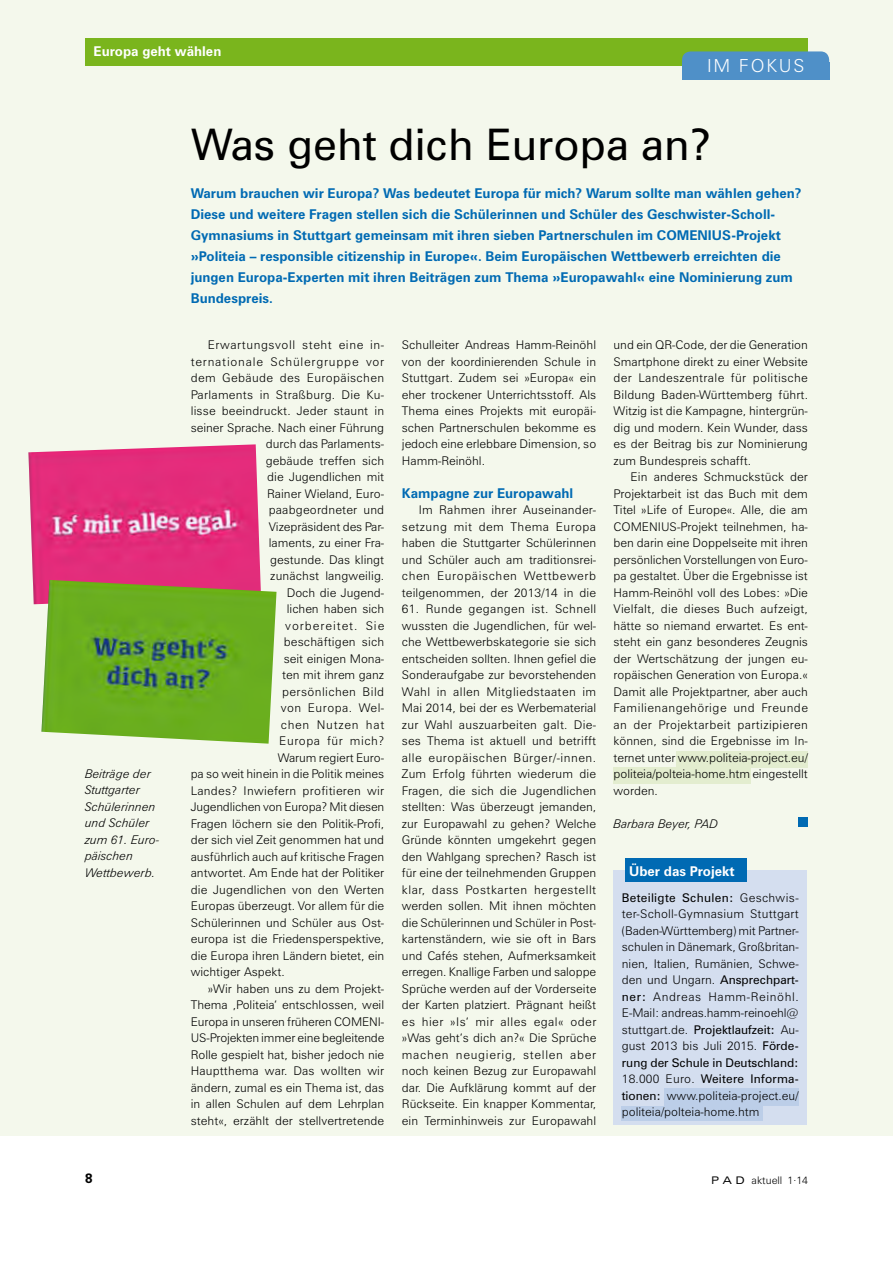
<style>
.page{position:relative;width:893px;height:1263px;background:#fff}
.page>*{position:absolute;margin:0;border:0;box-sizing:border-box;transform-origin:0 0}
.t1{font:43.5px "Zurich BT";color:#000}
.t2{font:300 18px "Zurich BT";letter-spacing:.1em;color:#fff}
.t3{font:700 13.5px/21px "Zurich BT";color:#006ab3}
.t4{font:700 13.5px "Zurich BT";color:#fff}
.t5{font:700 13.5px "Zurich BT";color:#000}
.t6{font:300 12px/16.5px "Zurich BT";color:#000;text-align:justify}
.t7{font:italic 300 12px/16.5px "Zurich BT";color:#000}
.t8{font:300 12px "Zurich BT";letter-spacing:.025em;color:#000}
.t9{font:300 12px "Zurich BT";letter-spacing:.045em;color:#000}
.t10{font:300 12px "Zurich BT";letter-spacing:.065em;color:#000}
.t11{font:300 12px "Zurich BT";letter-spacing:.03em;color:#000}
.t12{font:300 12px "Zurich BT";letter-spacing:.035em;color:#000}
.t13{font:300 12px "Zurich BT";letter-spacing:.08em;color:#000}
.t14{font:300 12px "Zurich BT";letter-spacing:.04em;color:#000}
.t15{font:300 12px "Zurich BT";letter-spacing:.06em;color:#000}
.t16{font:300 10.5px "Zurich BT";color:#000}
.s1{font-weight:400}
.s2{font-weight:400;font-stretch:expanded}
</style>
<div class="page">
<div style="left:0;top:0;width:893px;height:1135px;background:#f4f8ec"></div>
<div style="left:85px;top:38px;width:723px;height:28px;background:#7ab51d"></div>
<div style="left:682px;top:51px;width:147px;height:28px;background:#4f90c8;border-radius:9px"></div>
<div style="left:677px;top:751px;width:131px;height:17px;background:#e3edcf"></div>
<div style="left:798px;top:817px;width:10px;height:10px;background:#006ab3"></div>
<div style="left:613px;top:870px;width:194px;height:254px;background:#d4deef"></div>
<div style="left:625px;top:858px;width:122px;height:23px;background:#006ab3"></div>
<div style="left:621px;top:1106px;width:142px;height:15px;background:#bccee8"></div>
<div style="left:664px;top:1089px;width:134px;height:17px;background:#bccee8"></div>
<img style="left:28px;top:444px;width:233px;height:160px">
<img style="left:41px;top:580px;width:235px;height:164px">
<div style="left:614px;top:767px;width:137px;height:16px;background:#e3edcf"></div>
<p class="t4" style="left:94px;top:43px;width:129px">Europa geht wählen</p>
<h2 class="t2" style="left:707px;top:54px;width:97px">Im Fokus</h2>
<p class="t7" style="left:85px;top:765px;width:76px">Beiträge der<br>Stuttgarter<br>Schülerinnen und Schüler zum 61. Euro&shy;päischen<br>Wettbewerb.</p>
<p class="t5" style="left:85px;top:1170px;width:9px">8</p>
<h1 class="t1" style="left:191px;top:118px;width:522px">Was geht dich Europa an?</h1>
<p class="t3" style="left:191px;top:183px;width:612px">Warum brauchen wir Europa? Was bedeutet Europa für mich? Warum sollte man wählen gehen?<br>Diese und weitere Fragen stellen sich die Schülerinnen und Schüler des Geschwister-Scholl-Gymnasiums in Stuttgart gemeinsam mit ihren sieben Partnerschulen im COMENIUS-Projekt »Politeia – responsible citizenship in Europe«. Beim Europäischen Wettbewerb erreichten die jungen Europa-Experten mit ihren Beiträgen zum Thema »Europawahl« eine Nominierung zum Bundespreis.</p>
<p class="t9" style="left:208px;top:338px;width:178px">Erwartungsvoll steht eine in-</p>
<p class="t10" style="left:191px;top:354px;width:195px">ternationale Schülergruppe vor</p>
<p class="t11" style="left:191px;top:371px;width:195px">dem Gebäude des Europäischen</p>
<p class="t8" style="left:191px;top:387px;width:195px">Parlaments in Straßburg. Die Ku-</p>
<p class="t6" style="left:191px;top:403px;width:195px">lisse beeindruckt. Jeder staunt in</p>
<p class="t6" style="left:191px;top:419px;width:195px">seiner Sprache. Nach einer Führung</p>
<p class="t6" style="left:266px;top:436px;width:120px">durch das Parlaments-</p>
<p class="t6" style="left:266px;top:452px;width:120px">gebäude treffen sich</p>
<p class="t6" style="left:267px;top:469px;width:119px">die Jugendlichen mit</p>
<p class="t6" style="left:267px;top:485px;width:119px">Rainer Wieland, Euro-</p>
<p class="t6" style="left:269px;top:502px;width:117px">paabgeordneter und</p>
<p class="t6" style="left:269px;top:518px;width:117px">Vizepräsident des Par-</p>
<p class="t6" style="left:269px;top:535px;width:117px">laments, zu einer Fra-</p>
<p class="t6" style="left:270px;top:551px;width:116px">gestunde. Das klingt</p>
<p class="t6" style="left:270px;top:568px;width:115px">zunächst langweilig.</p>
<p class="t6" style="left:287px;top:584px;width:99px">Doch die Jugend-</p>
<p class="t6" style="left:287px;top:601px;width:99px">lichen haben sich</p>
<p class="t13" style="left:285px;top:618px;width:101px">vorbereitet. Sie</p>
<p class="t6" style="left:284px;top:634px;width:102px">beschäftigen sich</p>
<p class="t6" style="left:284px;top:650px;width:102px">seit einigen Mona-</p>
<p class="t6" style="left:282px;top:667px;width:104px">ten mit ihrem ganz</p>
<p class="t12" style="left:282px;top:684px;width:104px">persönlichen Bild</p>
<p class="t14" style="left:281px;top:701px;width:105px">von Europa. Wel-</p>
<p class="t15" style="left:281px;top:717px;width:105px">chen Nutzen hat</p>
<p class="t9" style="left:279px;top:734px;width:107px">Europa für mich?</p>
<p class="t6" style="left:278px;top:749px;width:108px">Warum regiert Euro-</p>
<p class="t6" style="left:191px;top:766px;width:195px">pa so weit hinein in die Politik meines</p>
<p class="t8" style="left:191px;top:783px;width:195px">Landes? Inwiefern profitieren wir</p>
<p class="t6" style="left:191px;top:799px;width:195px">Jugendlichen von Europa? Mit diesen</p>
<p class="t6" style="left:191px;top:815px;width:195px">Fragen löchern sie den Politik-Profi,</p>
<p class="t6" style="left:191px;top:832px;width:195px">der sich viel Zeit genommen hat und</p>
<p class="t6" style="left:191px;top:848px;width:195px">ausführlich auch auf kritische Fragen</p>
<p class="t6" style="left:191px;top:865px;width:195px">antwortet. Am Ende hat der Politiker</p>
<p class="t6" style="left:191px;top:881px;width:195px">die Jugendlichen von den Werten</p>
<p class="t6" style="left:191px;top:898px;width:195px">Europas überzeugt. Vor allem für die</p>
<p class="t6" style="left:191px;top:914px;width:195px">Schülerinnen und Schüler aus Ost-</p>
<p class="t6" style="left:191px;top:931px;width:195px">europa ist die Friedensperspektive,</p>
<p class="t6" style="left:191px;top:947px;width:195px">die Europa ihren Ländern bietet, ein</p>
<p class="t6" style="left:191px;top:964px;width:96px">wichtiger Aspekt.</p>
<p class="t6" style="left:208px;top:980px;width:178px">»Wir haben uns zu dem Projekt-</p>
<p class="t6" style="left:191px;top:997px;width:195px">Thema ,Politeia‘ entschlossen, weil</p>
<p class="t6" style="left:191px;top:1013px;width:195px">Europa in unseren früheren COMENI-</p>
<p class="t6" style="left:191px;top:1030px;width:195px">US-Projekten immer eine begleitende</p>
<p class="t6" style="left:191px;top:1046px;width:195px">Rolle gespielt hat, bisher jedoch nie</p>
<p class="t6" style="left:191px;top:1063px;width:195px">Hauptthema war. Das wollten wir</p>
<p class="t6" style="left:191px;top:1079px;width:195px">ändern, zumal es ein Thema ist, das</p>
<p class="t6" style="left:191px;top:1096px;width:195px">in allen Schulen auf dem Lehrplan</p>
<p class="t6" style="left:191px;top:1112px;width:195px">steht«, erzählt der stellvertretende</p>
<p class="t6" style="left:614px;top:337px;width:196px">und ein QR-Code, der die Generation Smartphone direkt zu einer Website der Landeszentrale für politische Bildung Baden-Württemberg führt.<br>Witzig ist die Kampagne, hintergrün&shy;dig und modern. Kein Wunder, dass es der Beitrag bis zur Nominierung zum Bundespreis schafft.</p>
<p class="t6" style="left:614px;top:469px;width:196px;text-indent:17px">Ein anderes Schmuckstück der Projektarbeit ist das Buch mit dem Titel »Life of Europe«. Alle, die am COMENIUS-Projekt teilnehmen, ha&shy;ben darin eine Doppelseite mit ihren persönlichen Vorstellungen von Euro&shy;pa gestaltet. Über die Ergebnisse ist Hamm-Reinöhl voll des Lobes: »Die Vielfalt, die dieses Buch aufzeigt, hätte so niemand erwartet. Es ent&shy;steht ein ganz besonderes Zeugnis der Wertschätzung der jungen eu&shy;ropäischen Generation von Europa.« Damit alle Projektpartner, aber auch Familienangehörige und Freunde an der Projektarbeit partizipieren können, sind die Ergebnisse im In&shy;ternet unter www.politeia-project.eu/ politeia/polteia-home.htm eingestellt worden.</p>
<p class="t7" style="left:614px;top:815px;width:106px">Barbara Beyer, PAD</p>
<p class="t6" style="left:402px;top:337px;width:196px">Schulleiter Andreas Hamm-Reinöhl von der koordinierenden Schule in Stuttgart. Zudem sei »Europa« ein eher trockener U nterrichtsstoff. Als Thema eines Projekts mit europäi&shy;schen Partnerschulen bekomme es jedoch eine erlebbare Dimension, so Hamm-Reinöhl.</p>
<p class="t3" style="left:402px;top:482px;width:173px">Kampagne zur Europawahl</p>
<p class="t6" style="left:402px;top:502px;width:196px;text-indent:17px">Im Rahmen ihrer Auseinander&shy;setzung mit dem Thema Europa haben die Stuttgarter Schülerinnen und Schüler auch am traditionsrei&shy;chen Europäischen Wettbewerb teilgenommen, der 2013/14 in die</p>
<p class="t6" style="left:402px;top:601px;width:196px">61. Runde gegangen ist. Schnell wussten die Jugendlichen, für wel&shy;che Wettbewerbskategorie sie sich entscheiden sollten. Ihnen gefiel die Sonderaufgabe zur bevorstehenden Wahl in allen Mitgliedstaaten im Mai 2014, bei der es Werbematerial zur Wahl auszuarbeiten galt. Die&shy;ses Thema ist aktuell und betrifft alle europäischen Bürger/-innen.<br>Zum Erfolg führten wiederum die Fragen, die sich die Jugendlichen stellten: Was überzeugt jemanden, zur Europawahl zu gehen? Welche Gründe könnten umgekehrt gegen den Wahlgang sprechen? Rasch ist für eine der teilnehmenden Gruppen klar, dass Postkarten hergestellt werden sollen. Mit ihnen möchten die Schülerinnen und Schüler in Post&shy;kartenständern, wie sie oft in Bars und Cafés stehen, Aufmerksamkeit erregen. Knallige Farben und saloppe Sprüche werden auf der Vorderseite der Karten platziert. Prägnant heißt es hier »Is‘ mir alles egal« oder »Was geht‘s dich an?« Die Sprüche machen neugierig, stellen aber noch keinen Bezug zur Europawahl dar. Die Aufklärung kommt auf der Rückseite. Ein knapper Kommentar, ein Terminhinweis zur Europawahl</p>
<p class="t4" style="left:629px;top:862px;width:107px">Über das Projekt</p>
<p class="t6" style="left:622px;top:889px;width:178px"><span class="s1">Beteiligte Schulen:</span> Geschwis&shy;ter-Scholl-Gymnasium Stuttgart (Baden-Württemberg) mit Partner&shy;schulen in Dänemark, Großbritan&shy;nien, Italien, Rumänien, Schwe&shy;den und U ngarn. <span class="s1">Ansprechpart&shy;ner:</span> Andreas Hamm-Reinöhl.<br>E-Mail: andreas.hamm-reinoehl@ stuttgart.de. <span class="s1">Projektlaufzeit:</span> Au&shy;gust 2013 bis Juli 2015. <span class="s1">Förde&shy;rung der Schule in Deutschland:<br></span>18.000 Euro. <span class="s1">Weitere Informa&shy;tionen:</span> www.politeia-project.eu/ politeia/polteia-home.htm</p>
<p class="t16" style="left:711px;top:1174px;width:98px"><span class="s2">P A D</span> aktuell 1.14</p>
</div>
